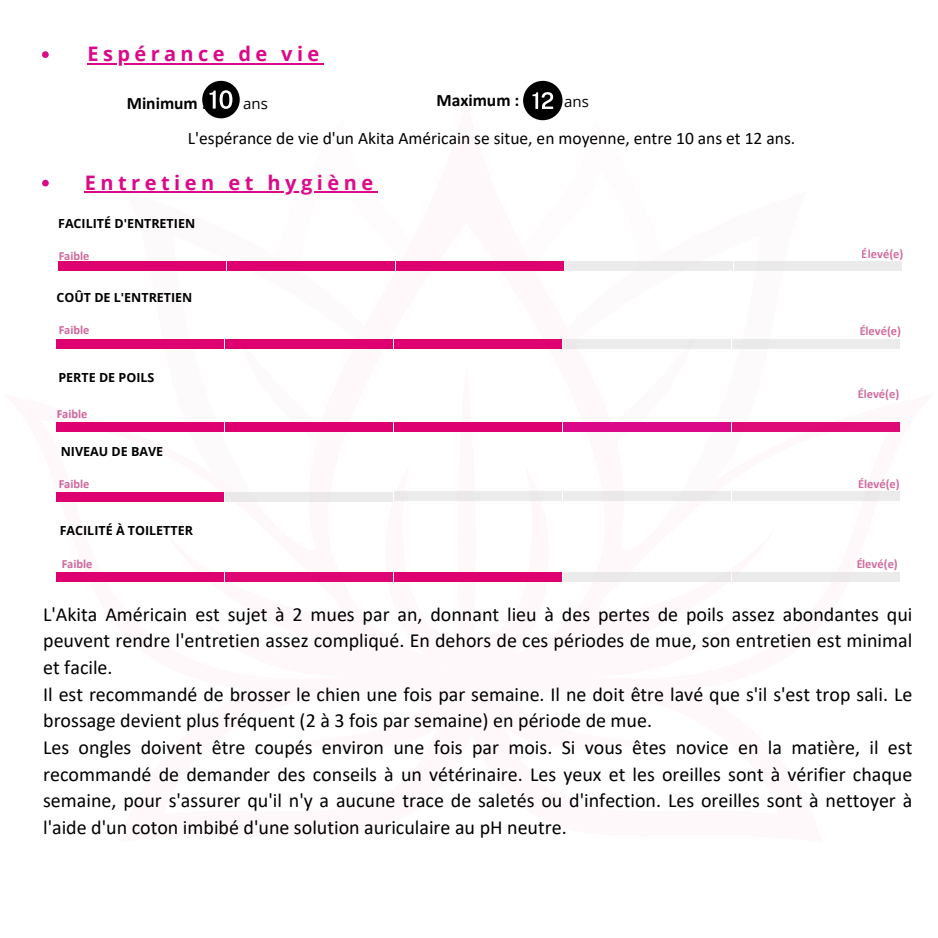
<style>
.page{position:relative;width:938px;height:938px;background:#fff}
.page>*{position:absolute;margin:0;border:0;box-sizing:border-box;transform-origin:0 0}
.t1{font:20px/26.8px "Calibri";color:#000}
.t2{font:700 20px "Open Sans";letter-spacing:.225em;color:#db098a}
.t3{font:17.5px "Calibri";color:#000}
.t4{font:700 17.5px "Calibri";color:#000}
.t5{font:15px "Open Sans";color:#000}
.t6{font:700 12.5px "Open Sans";color:#000}
.t7{font:700 12.5px "Calibri";color:#b71c69}
</style>
<div class="page">
<svg style="left:42px;top:180px;width:7px;height:6px"></svg>
<hr style="left:85px;top:191px;width:293px;height:2px;background:#db098a">
<svg style="left:624px;top:348px;width:71px;height:1px"></svg>
<svg style="left:237px;top:348px;width:71px;height:1px"></svg>
<div style="left:457px;top:361px;width:18px;height:358px;background:#fef8fb;border-radius:50%"></div>
<div style="left:58px;top:261px;width:167px;height:10px;background:#de0071"></div>
<div style="left:227px;top:261px;width:167px;height:10px;background:#de0071"></div>
<div style="left:396px;top:261px;width:167px;height:10px;background:#de0071"></div>
<div style="left:565px;top:261px;width:167px;height:10px;background:#ebebeb"></div>
<div style="left:734px;top:261px;width:167px;height:10px;background:#ebebeb"></div>
<div style="left:57px;top:339px;width:167px;height:9px;background:#de0071"></div>
<div style="left:225px;top:339px;width:167px;height:9px;background:#de0071"></div>
<div style="left:394px;top:339px;width:167px;height:9px;background:#de0071"></div>
<div style="left:57px;top:422px;width:167px;height:10px;background:#de0071"></div>
<div style="left:225px;top:422px;width:167px;height:10px;background:#de0071"></div>
<div style="left:394px;top:422px;width:167px;height:10px;background:#de0071"></div>
<div style="left:563px;top:422px;width:167px;height:10px;background:#db098a"></div>
<div style="left:732px;top:422px;width:167px;height:10px;background:#df0b77"></div>
<div style="left:563px;top:339px;width:167px;height:9px;background:#ebebeb"></div>
<div style="left:732px;top:339px;width:167px;height:9px;background:#ebebeb"></div>
<div style="left:57px;top:492px;width:167px;height:9px;background:#de0071"></div>
<div style="left:57px;top:572px;width:167px;height:10px;background:#de0071"></div>
<div style="left:226px;top:572px;width:167px;height:10px;background:#de0071"></div>
<div style="left:395px;top:572px;width:167px;height:10px;background:#de0071"></div>
<div style="left:563px;top:572px;width:167px;height:10px;background:#ebebeb"></div>
<div style="left:732px;top:572px;width:167px;height:10px;background:#ebebeb"></div>
<div style="left:226px;top:492px;width:167px;height:9px;background:#ebebeb"></div>
<div style="left:395px;top:491px;width:167px;height:10px;background:#ebebeb"></div>
<div style="left:563px;top:491px;width:167px;height:10px;background:#ebebeb"></div>
<div style="left:732px;top:491px;width:167px;height:10px;background:#ebebeb"></div>
<svg style="left:42px;top:51px;width:7px;height:7px"></svg>
<hr style="left:88px;top:63px;width:236px;height:2px;background:#db098a">
<svg style="left:202px;top:81px;width:38px;height:37px"></svg>
<svg style="left:523px;top:81px;width:41px;height:190px"></svg>
<h4 class="t2" style="left:88px;top:40px;width:233px">Espérance de vie</h4>
<h3 class="t4" style="left:127px;top:95px;width:81px">Minimum :</h3>
<p class="t5" style="left:243px;top:93px;width:26px">ans</p>
<h5 class="t4" style="left:436px;top:93px;width:84px">Maximum :</h5>
<p class="t5" style="left:564px;top:91px;width:26px">ans</p>
<p class="t3" style="left:188px;top:130px;width:609px">L'espérance de vie d'un Akita Américain se situe, en moyenne, entre 10 ans et 12 ans.</p>
<p class="t2" style="left:85px;top:168px;width:290px">Entretien et hygiène</p>
<p class="t6" style="left:58px;top:215px;width:138px">FACILITÉ D'ENTRETIEN</p>
<p class="t7" style="left:58px;top:250px;width:33px">Faible</p>
<p class="t6" style="left:57px;top:288px;width:137px">COÛT DE L'ENTRETIEN</p>
<p class="t7" style="left:58px;top:324px;width:33px">Faible</p>
<h2 class="t6" style="left:58px;top:369px;width:97px">PERTE DE POILS</h2>
<p class="t7" style="left:57px;top:408px;width:33px">Faible</p>
<h4 class="t6" style="left:61px;top:443px;width:104px">NIVEAU DE BAVE</h4>
<p class="t7" style="left:59px;top:479px;width:33px">Faible</p>
<h2 class="t6" style="left:60px;top:522px;width:135px">FACILITÉ À TOILETTER</h2>
<p class="t7" style="left:61px;top:559px;width:33px">Faible</p>
<p class="t7" style="left:861px;top:248px;width:43px">Élevé(e)</p>
<p class="t7" style="left:859px;top:326px;width:43px">Élevé(e)</p>
<p class="t7" style="left:857px;top:389px;width:43px">Élevé(e)</p>
<p class="t7" style="left:858px;top:479px;width:43px">Élevé(e)</p>
<p class="t7" style="left:856px;top:559px;width:43px">Élevé(e)</p>
<h5 class="t1" style="left:43px;top:602px;width:870px">L'Akita Américain est sujet à 2 mues par an, donnant lieu à des pertes de poils assez abondantes qui peuvent rendre l'entretien assez compliqué. En dehors de ces périodes de mue, son entretien est minimal et facile.<br>Il est recommandé de brosser le chien une fois par semaine. Il ne doit être lavé que s'il s'est trop sali. Le brossage devient plus fréquent (2 à 3 fois par semaine) en période de mue.<br>Les ongles doivent être coupés environ une fois par mois. Si vous êtes novice en la matière, il est recommandé de demander des conseils à un vétérinaire. Les yeux et les oreilles sont à vérifier chaque semaine, pour s'assurer qu'il n'y a aucune trace de saletés ou d'infection. Les oreilles sont à nettoyer à l'aide d'un coton imbibé d'une solution auriculaire au pH neutre.</h5>
</div>
